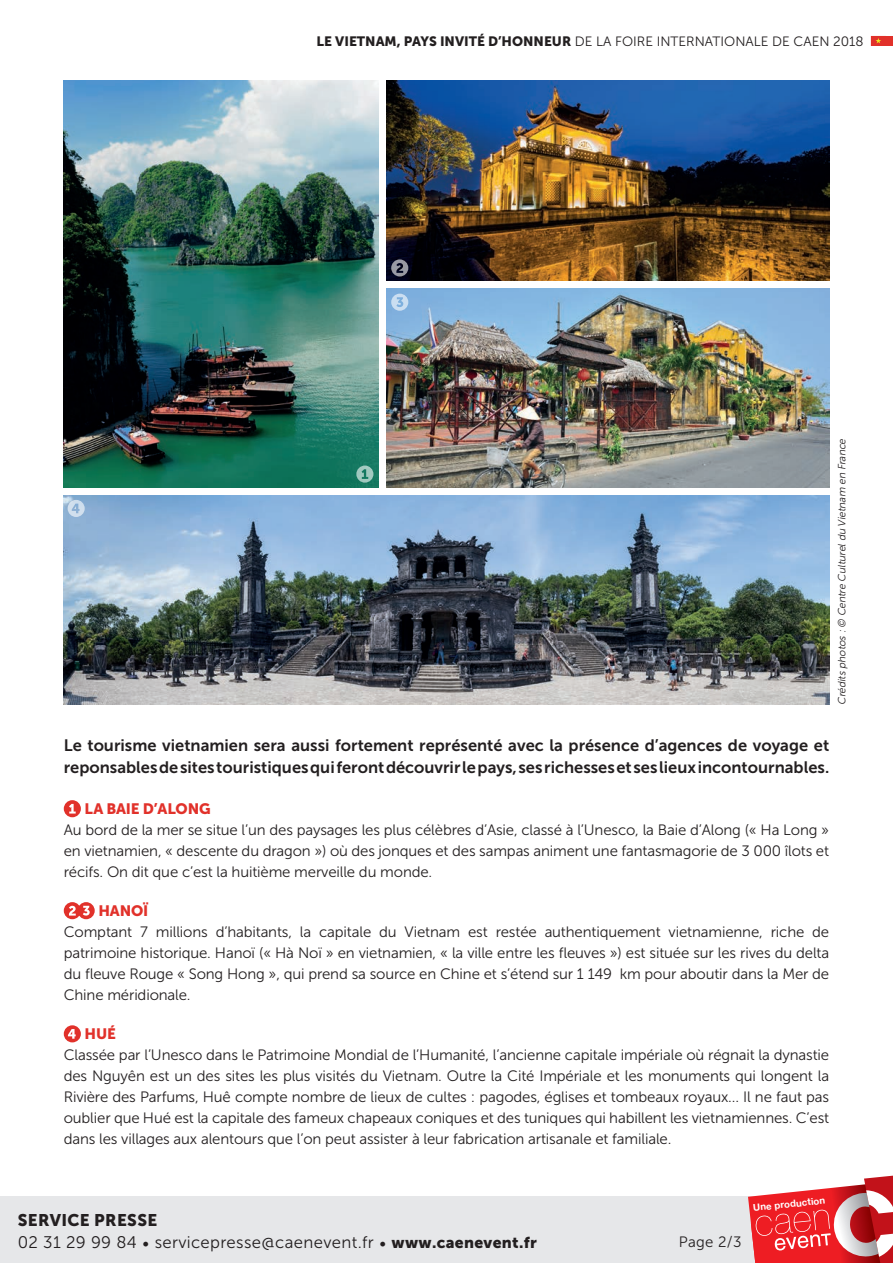
<style>
.page{position:relative;width:893px;height:1263px;background:#fff}
.page>*{position:absolute;margin:0;border:0;box-sizing:border-box;transform-origin:0 0}
.t1{font:16.8px "Museo Sans 300";letter-spacing:.02em;color:#231f20}
.t2{font:16.8px "Museo Sans 900";letter-spacing:.02em;color:#231f20}
.t3{font:16.5px/22.5px "Museo Sans 700";color:#231f20}
.t4{font:15px/21px "Museo Sans 300";letter-spacing:-.01em;color:#231f20;text-align:justify}
.t5{font:15px "Museo Sans 900";letter-spacing:-.01em;color:#e1312a}
.t6{font:13.5px "Museo Sans 300";color:#231f20}
.t7{font:italic 10.5px "Museo Sans 300";color:#231f20}
.t8{font:700 9.6px "Helvetica Neue";color:#fff}
.s1{font-family:"Museo Sans 900"}
.s2{font-family:"Museo Sans 900";font-size:15.75px}
</style>
<div class="page">
<div style="left:0;top:1197px;width:893px;height:66px;background:#e6e7e9"></div>
<svg style="left:748px;top:1175px;width:145px;height:88px"></svg>
<div style="left:871px;top:36px;width:22px;height:10px;background:#e1312a"></div>
<svg style="left:875px;top:38px;width:6px;height:6px"></svg>
<svg style="left:64px;top:800px;width:17px;height:17px"></svg>
<svg style="left:64px;top:902px;width:31px;height:17px"></svg>
<svg style="left:64px;top:1025px;width:17px;height:17px"></svg>
<img style="left:64px;top:81px;width:314px;height:407px">
<img style="left:387px;top:81px;width:442px;height:200px">
<img style="left:387px;top:288px;width:442px;height:200px">
<img style="left:64px;top:495px;width:765px;height:210px">
<svg style="left:356px;top:465px;width:17px;height:18px"></svg>
<svg style="left:391px;top:259px;width:17px;height:17px"></svg>
<svg style="left:391px;top:294px;width:17px;height:17px"></svg>
<svg style="left:68px;top:500px;width:17px;height:17px"></svg>
<p class="t6" style="left:317px;top:34px;width:548px"><span class="s1">LE VIETNAM, PAYS INVITÉ D’HONNEUR</span> DE LA FOIRE INTERNATIONALE DE CAEN 2018</p>
<p class="t7" style="left:836px;top:705px;width:270px;rotate:-90deg">Crédits photos :© Centre Cultureldu Vietnam en France</p>
<p class="t3" style="left:64px;top:733px;width:767px">Le tourisme vietnamien sera aussi fortement représenté avec la présence d’agences de voyage et reponsables de sites touristiques qui feront découvrir le pays, ses richesses et ses lieux incontournables.</p>
<p class="t5" style="left:85px;top:800px;width:128px">LA BAIE D’ALONG</p>
<p class="t4" style="left:64px;top:819px;width:767px">Au bord de la mer se situe l’un des paysages les plus célèbres d’Asie, classé à l’Unesco, la Baie d’Along (« Ha Long » en vietnamien, « descente du dragon ») où des jonques et des sampas animent une fantasmagorie de 3 000 îlots et récifs. On dit que c’est la huitième merveille du monde.</p>
<p class="t5" style="left:98px;top:902px;width:51px">HANOÏ</p>
<p class="t4" style="left:64px;top:921px;width:767px">Comptant 7 millions d’habitants, la capitale du Vietnam est restée authentiquement vietnamienne, riche de patrimoine historique. Hanoï (« Hà Noï » en vietnamien, « la ville entre les fleuves ») est située sur les rives du delta du fleuve Rouge « Song Hong », qui prend sa source en Chine et s’étend sur 1 149 km pour aboutir dans la Mer de Chine méridionale.</p>
<p class="t5" style="left:85px;top:1025px;width:33px">HUÉ</p>
<p class="t4" style="left:64px;top:1045px;width:767px">Classée par l’Unesco dans le Patrimoine Mondial de l’Humanité, l’ancienne capitale impériale où régnait la dynastie des Nguyên est un des sites les plus visités du Vietnam. Outre la Cité Impériale et les monuments qui longent la Rivière des Parfums, Huê compte nombre de lieux de cultes : pagodes, églises et tombeaux royaux... Il ne faut pas oublier que Hué est la capitale des fameux chapeaux coniques et des tuniques qui habillent les vietnamiennes. C’est dans les villages aux alentours que l’on peut assister à leur fabrication artisanale et familiale.</p>
<p class="t2" style="left:18px;top:1210px;width:141px">SERVICE PRESSE</p>
<p class="t1" style="left:18px;top:1233px;width:520px">02 31 29 99 84 • servicepresse@caenevent.fr • <span class="s2">www.caenevent.fr</span></p>
<p class="t4" style="left:679px;top:1231px;width:64px">Page 2/3</p>
<p class="t8" style="left:753px;top:1202px;width:74px;rotate:-6deg">Une production</p>
</div>
